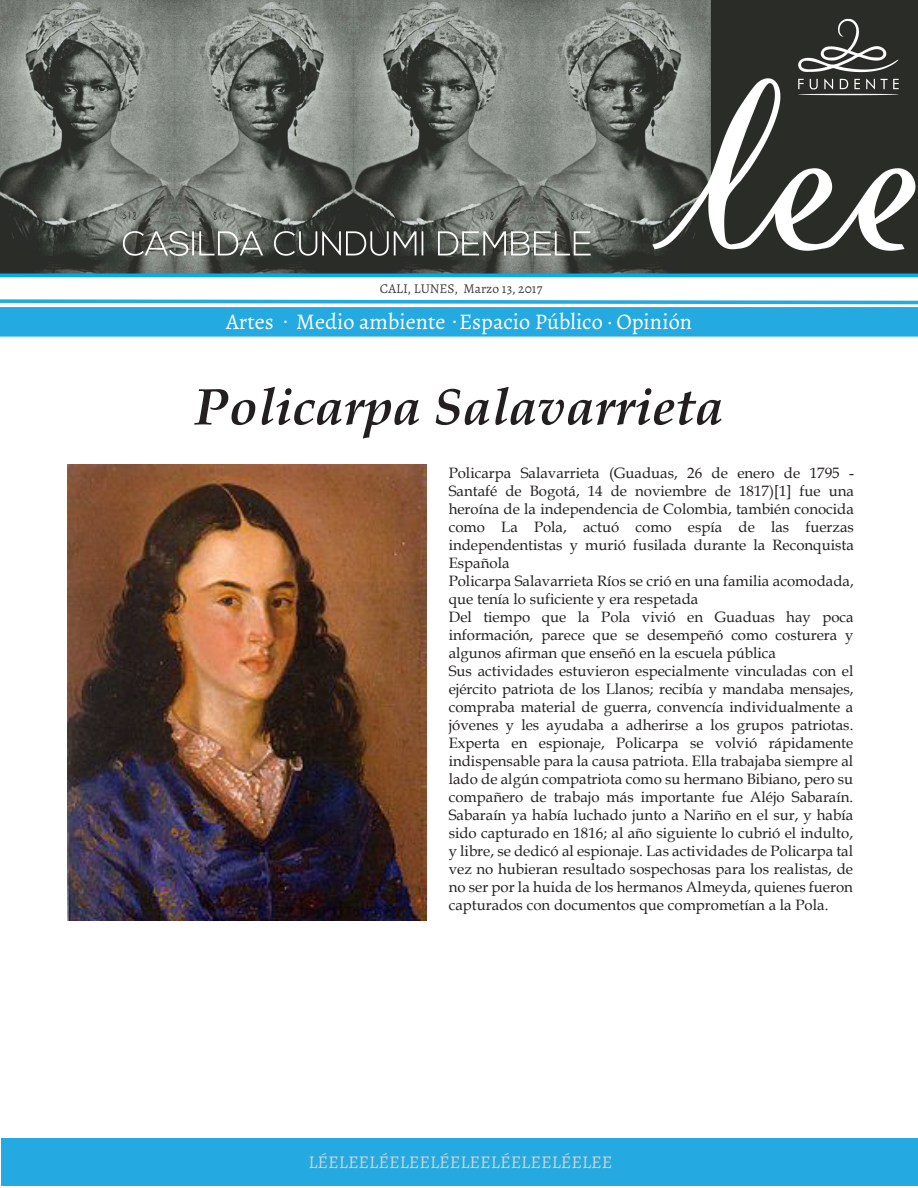
<style>
.page{position:relative;width:918px;height:1188px;background:#fff}
.page>*{position:absolute;margin:0;border:0;box-sizing:border-box;transform-origin:0 0}
.t1{font:italic 700 51.6px "Book Antiqua";color:#231f20}
.t2{font:22.35px "Alegreya";color:#fff}
.t3{font:18px "Alegreya";color:#d1d2d4}
.t4{font:15px/18px "Book Antiqua";color:#231f20}
.t5{font:13.5px "Alegreya";color:#3e3e3f}
</style>
<div class="page">
<div style="left:2px;top:1138px;width:916px;height:47px;background:#24aae1"></div>
<img style="left:0;top:0;width:918px;height:273px">
<svg style="left:0;top:299px;width:918px;height:6px"></svg>
<div style="left:0;top:307px;width:918px;height:30px;background:#24aae1"></div>
<svg style="left:0;top:273px;width:918px;height:4px;background:#08a1d9"></svg>
<img style="left:68px;top:465px;width:358px;height:455px">
<p class="t5" style="left:380px;top:280px;width:164px">CALI, LUNES, Marzo 13, 2017</p>
<h2 class="t2" style="left:226px;top:308px;width:468px">Artes Medio ambiente Espacio Público Opinión</h2>
<h1 class="t1" style="left:195px;top:371px;width:530px">Policarpa Salavarrieta</h1>
<p class="t4" style="left:449px;top:464px;width:407px">Policarpa Salavarrieta (Guaduas, 26 de enero de 1795 - Santafé de Bogotá, 14 de noviembre de 1817)[1] fue una heroína de la independencia de Colombia, también conocida como La Pola, actuó como espía de las fuerzas independentistas y murió fusilada durante la Reconquista Española<br>Policarpa Salavarrieta Ríos se crió en una familia acomodada, que tenía lo suficiente y era respetada<br>Del tiempo que la Pola vivió en Guaduas hay poca información, parece que se desempeñó como costurera y algunos afirman que enseñó en la escuela pública<br>Sus actividades estuvieron especialmente vinculadas con el ejército patriota de los Llanos; recibía y mandaba mensajes, compraba material de guerra, convencía individualmente a jóvenes y les ayudaba a adherirse a los grupos patriotas.<br>Experta en espionaje, Policarpa se volvió rápidamente indispensable para la causa patriota. Ella trabajaba siempre al lado de algún compatriota como su hermano Bibiano, pero su compañero de trabajo más importante fue Aléjo Sabaraín.<br>Sabaraín ya había luchado junto a Nariño en el sur, y había sido capturado en 1816; al año siguiente lo cubrió el indulto, y libre, se dedicó al espionaje. Las actividades de Policarpa tal vez no hubieran resultado sospechosas para los realistas, de no ser por la huida de los hermanos Almeyda, quienes fueron capturados con documentos que comprometían a la Pola.</p>
<p class="t3" style="left:308px;top:1151px;width:306px">LÉELEELÉELEELÉELEELÉELEELÉELEE</p>
</div>
